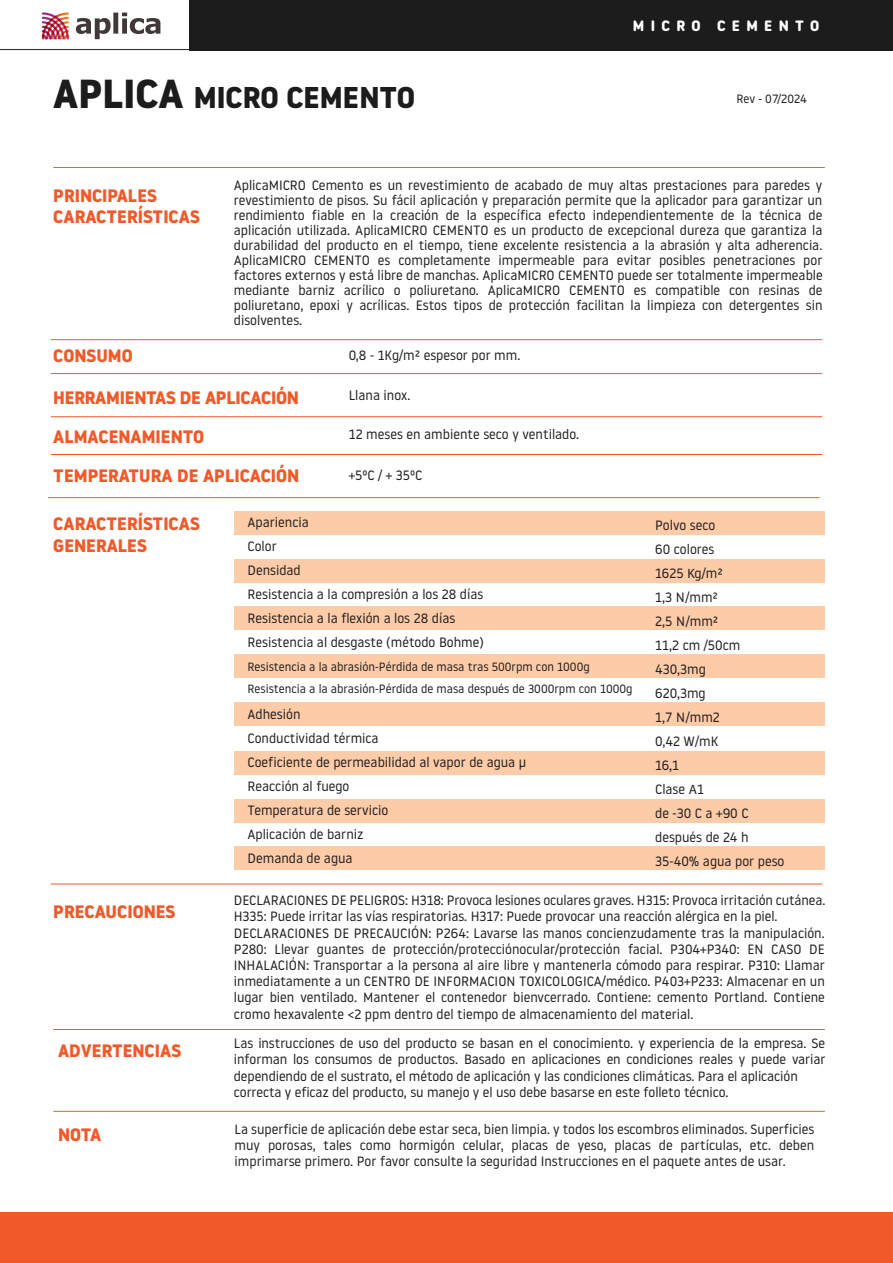
<style>
.page{position:relative;width:893px;height:1263px;background:#fff}
.page>*{position:absolute;margin:0;border:0;box-sizing:border-box;transform-origin:0 0}
.t1{font:700 30px "Noway";color:#1c1c1c}
.t2{font:700 18px/21.6px "Noway";color:#f15929}
.t3{font:700 15px "Noway Round";letter-spacing:.42em;color:#fff}
.t4{font:13.5px/24px "Noway";color:#231f20}
.t5{font:12px/22.5px "Noway";color:#231f20}
.s1{font-size:40.5px}
.s2{font-family:"Myriad Pro"}
</style>
<div class="page">
<div style="left:234px;top:511px;width:591px;height:24px;background:#fccba7"></div>
<div style="left:234px;top:559px;width:591px;height:23px;background:#fccba7"></div>
<div style="left:234px;top:606px;width:591px;height:24px;background:#fccba7"></div>
<div style="left:234px;top:654px;width:591px;height:24px;background:#fccba7"></div>
<div style="left:234px;top:702px;width:591px;height:24px;background:#fccba7"></div>
<div style="left:234px;top:751px;width:591px;height:24px;background:#fccba7"></div>
<div style="left:234px;top:799px;width:591px;height:23px;background:#fccba7"></div>
<div style="left:234px;top:846px;width:591px;height:24px;background:#fccba7"></div>
<div style="left:190px;top:0;width:703px;height:50px;background:#1c1c1c"></div>
<div style="left:0;top:1213px;width:893px;height:50px;background:#f15929"></div>
<hr style="left:53px;top:167px;width:772px;height:1px;background:#f15929">
<hr style="left:51px;top:339px;width:771px;height:1px;background:#f15929">
<hr style="left:51px;top:373px;width:771px;height:1px;background:#f15929">
<hr style="left:51px;top:416px;width:771px;height:1px;background:#f15929">
<hr style="left:51px;top:454px;width:771px;height:1px;background:#f15929">
<hr style="left:51px;top:884px;width:771px;height:1px;background:#f15929">
<hr style="left:53px;top:1111px;width:772px;height:1px;background:#f15929">
<hr style="left:53px;top:1029px;width:772px;height:1px;background:#f15929">
<hr style="left:48px;top:497px;width:772px;height:1px;background:#f15929">
<hr style="left:0;top:49px;width:190px;height:1px;background:#363234">
<svg style="left:42px;top:12px;width:27px;height:27px"></svg>
<svg style="left:76px;top:13px;width:84px;height:26px"></svg>
<h1 class="t1" style="left:53px;top:80px;width:363px"><span class="s1">APLICA</span> MICRO CEMENTO</h1>
<p class="t3" style="left:633px;top:17px;width:188px">MICRO CEMENTO</p>
<p class="t5" style="left:736px;top:87px;width:72px">Rev - 07/2024</p>
<h2 class="t2" style="left:53px;top:185px;width:148px">PRINCIPALES<br>CARACTERÍSTICAS</h2>
<p class="t4" style="left:234px;top:177px;width:590px;line-height:15px;text-align:justify">AplicaMICRO Cemento es un revestimiento de acabado de muy altas prestaciones para paredes y revestimiento de pisos. Su fácil aplicación y preparación permite que la aplicador para garantizar un rendimiento fiable en la creación de la específica efecto independientemente de la técnica de aplicación utilizada. AplicaMICRO CEMENTO es un producto de excepcional dureza que garantiza la durabilidad del producto en el tiempo, tiene excelente resistencia a la abrasión y alta adherencia.<br>AplicaMICRO CEMENTO es completamente impermeable para evitar posibles penetraciones por factores externos y está libre de manchas. AplicaMICRO CEMENTO puede ser totalmente impermeable mediante barniz acrílico o poliuretano. AplicaMICRO CEMENTO es compatible con resinas de poliuretano, epoxi y acrílicas. Estos tipos de protección facilitan la limpieza con detergentes sin disolventes.</p>
<h2 class="t2" style="left:53px;top:345px;width:81px">CONSUMO</h2>
<p class="t4" style="left:349px;top:342px;width:173px">0,8 - 1Kg/m² espesor por mm.</p>
<h2 class="t2" style="left:53px;top:387px;width:247px">HERRAMIENTAS DE APLICACIÓN</h2>
<p class="t4" style="left:349px;top:383px;width:63px">Llana inox.</p>
<h2 class="t2" style="left:53px;top:426px;width:152px">ALMACENAMIENTO</h2>
<p class="t4" style="left:349px;top:422px;width:232px">12 meses en ambiente seco y ventilado.</p>
<h2 class="t2" style="left:53px;top:465px;width:247px">TEMPERATURA DE APLICACIÓN</h2>
<p class="t4" style="left:349px;top:462px;width:75px">+5ºC / + 35ºC</p>
<h2 class="t2" style="left:53px;top:513px;width:148px">CARACTERÍSTICAS<br>GENERALES</h2>
<p class="t4" style="left:247px;top:510px;width:238px">Apariencia<br>Color<br>Densidad<br>Resistencia a la compresión a los 28 días<br>Resistencia a la flexión a los 28 días<br>Resistencia al desgaste (método Bohme)</p>
<p class="t5" style="left:247px;top:655px;width:386px">Resistencia a la abrasión-Pérdida de masa tras 500rpm con 1000g<br>Resistencia a la abrasión-Pérdida de masa después de 3000rpm con 1000g</p>
<p class="t4" style="left:247px;top:702px;width:280px">Adhesión<br>Conductividad térmica<br>Coeficiente de permeabilidad al vapor de agua µ<br>Reacción al fuego<br>Temperatura de servicio<br>Aplicación de barniz<br>Demanda de agua</p>
<p class="t4" style="left:655px;top:513px;width:131px">Polvo seco<br>60 colores<br>1625 <span class="s2">Κ</span>g/m²<br>1,3 N/mm²<br>2,5 N/mm²<br>11,2 cm /50cm<br>430,3mg<br>620,3mg<br>1,7 N/mm2<br>0,42 W/mK<br>16,1<br>Clase <span class="s2">Α</span>1<br>de -30 C a +90 C después de 24 h<br>35-40% agua por peso</p>
<h2 class="t2" style="left:53px;top:901px;width:124px">PRECAUCIONES</h2>
<h2 class="t2" style="left:58px;top:1040px;width:125px">ADVERTENCIAS</h2>
<h2 class="t2" style="left:58px;top:1124px;width:45px">NOTA</h2>
<p class="t4" style="left:234px;top:892px;width:593px;line-height:16.2px">DECLARACIONES DE PELIGROS: H318: Provoca lesiones oculares graves. H315: Provoca irritación cutánea.<br>H335: Puede irritar las vías respiratorias. H317: Puede provocar una reacción alérgica en la piel.<br>DECLARACIONES DE PRECAUCIÓN: P264: Lavarse las manos concienzudamente tras la manipulación.<br>P280: Llevar guantes de protección/protecciónocular/protección facial. P304+P340: EN CASO DE INHALACIÓN: Transportar a la persona al aire libre y mantenerla cómodo para respirar. P310: Llamar inmediatamente a un CENTRO DE INFORMACION TOXICOLOGICA/médico. P403+P233: Almacenar en un lugar bien ventilado. Mantener el contenedor bienvcerrado. Contiene: cemento Portland. Contiene cromo hexavalente &lt;2 ppm dentro del tiempo de almacenamiento del material.</p>
<p class="t4" style="left:234px;top:1035px;width:593px;line-height:16.2px">Las instrucciones de uso del producto se basan en el conocimiento. y experiencia de la empresa. Se informan los consumos de productos. Basado en aplicaciones en condiciones reales y puede variar dependiendo de el sustrato, el método de aplicación y las condiciones climáticas. Para el aplicación correcta y eficaz del producto, su manejo y el uso debe basarse en este folleto técnico.</p>
<p class="t4" style="left:235px;top:1120px;width:581px;line-height:16.2px;text-align:justify">La superficie de aplicación debe estar seca, bien limpia. y todos los escombros eliminados. Superficies muy porosas, tales como hormigón celular, placas de yeso, placas de partículas, etc. deben imprimarse primero. Por favor consulte la seguridad Instrucciones en el paquete antes de usar.</p>
</div>
